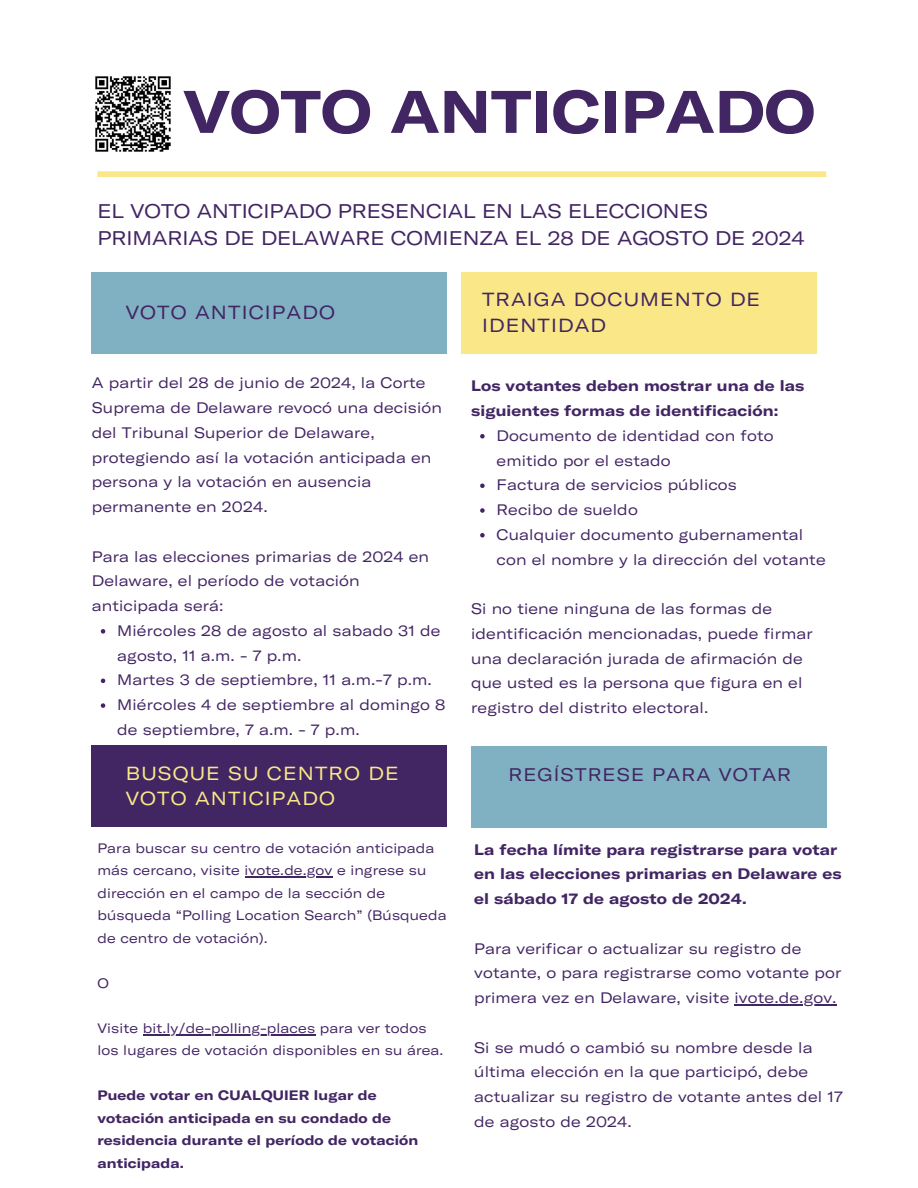
<style>
.page{position:relative;width:918px;height:1188px;background:#fff}
.page>*{position:absolute;margin:0;border:0;box-sizing:border-box;transform-origin:0 0}
.t1{font:700 expanded 59.1px "GT America";color:#422563}
.t2{font:expanded 19.5px/27px "GT America";color:#422563}
.t3{font:expanded 18.75px/25.8px "GT America";letter-spacing:.06em;color:#422563}
.t4{font:expanded 18.75px/25.8px "GT America";letter-spacing:.06em;color:#fae788}
.t5{font:expanded 18px "GT America";letter-spacing:.06em;color:#422563}
.t6{font:expanded 15px/24.8px "GT America";letter-spacing:.01em;color:#422563}
.t7{font:700 expanded 15px/24.8px "GT America";letter-spacing:.01em;color:#422563}
.t8{font:expanded 13.5px/22.5px "GT America";letter-spacing:.01em;color:#422563}
.t9{font:700 expanded 13.5px/22.5px "GT America";letter-spacing:.01em;color:#422563}
</style>
<div class="page">
<div style="left:92px;top:272px;width:355px;height:81px;background:#7fb1c3"></div>
<div style="left:97px;top:171px;width:729px;height:6px;background:#fae788"></div>
<div style="left:462px;top:272px;width:355px;height:81px;background:#fae788"></div>
<div style="left:92px;top:746px;width:355px;height:81px;background:#422563"></div>
<div style="left:471px;top:747px;width:355px;height:81px;background:#7fb1c3"></div>
<img style="left:95px;top:76px;width:76px;height:76px">
<svg style="left:101px;top:629px;width:4px;height:5px"></svg>
<svg style="left:101px;top:679px;width:4px;height:4px"></svg>
<svg style="left:101px;top:703px;width:4px;height:5px"></svg>
<hr style="left:245px;top:876px;width:88px;height:2px;background:#422563">
<hr style="left:143px;top:1034px;width:172px;height:1px;background:#422563">
<svg style="left:480px;top:434px;width:5px;height:5px"></svg>
<svg style="left:480px;top:484px;width:5px;height:4px"></svg>
<svg style="left:480px;top:508px;width:5px;height:5px"></svg>
<svg style="left:480px;top:533px;width:5px;height:5px"></svg>
<hr style="left:735px;top:1004px;width:102px;height:1px;background:#422563">
<h1 class="t1" style="left:183px;top:73px;width:633px">VOTO ANTICIPADO</h1>
<p class="t2" style="left:97px;top:196px;width:709px">EL VOTO ANTICIPADO PRESENCIAL EN LAS ELECCIONES<br>PRIMARIAS DE DELAWARE COMIENZA EL 28 DE AGOSTO DE 2024</p>
<h2 class="t3" style="left:126px;top:298px;width:211px">VOTO ANTICIPADO</h2>
<h2 class="t6" style="left:92px;top:370px;width:352px">A partir del 28 de junio de 2024, la Corte Suprema de Delaware revocó una decisión del Tribunal Superior de Delaware, protegiendo así la votación anticipada en persona y la votación en ausencia permanente en 2024.</h2>
<p class="t6" style="left:92px;top:543px;width:339px">Para las elecciones primarias de 2024 en<br>Delaware, el período de votación anticipada será:</p>
<p class="t6" style="left:117px;top:617px;width:325px">Miércoles 28 de agosto al sabado 31 de agosto, 11 a.m. - 7 p.m.</p>
<p class="t6" style="left:117px;top:667px;width:316px">Martes 3 de septiembre, 11 a.m.-7 p.m.</p>
<p class="t6" style="left:117px;top:692px;width:330px">Miércoles 4 de septiembre al domingo 8 de septiembre, 7 a.m. - 7 p.m.</p>
<p class="t4" style="left:126px;top:759px;width:274px">BUSQUE SU CENTRO DE<br>VOTO ANTICIPADO</p>
<h2 class="t8" style="left:97px;top:836px;width:338px">Para buscar su centro de votación anticipada más cercano, visite ivote.de.gov e ingrese su</h2>
<h4 class="t8" style="left:97px;top:881px;width:351px">dirección en el campo de la sección de búsqueda “Polling Location Search” (Búsqueda de centro de votación).</h4>
<h4 class="t8" style="left:97px;top:971px;width:13px">O</h4>
<p class="t8" style="left:97px;top:1016px;width:331px">Visite bit.ly/de-polling-places para ver todos</p>
<p class="t8" style="left:97px;top:1039px;width:348px">los lugares de votación disponibles en su área.</p>
<p class="t9" style="left:97px;top:1084px;width:281px">Puede votar en CUALQUIER lugar de</p>
<p class="t9" style="left:97px;top:1106px;width:322px">votación anticipada en su condado de residencia durante el período de votación anticipada.</p>
<p class="t3" style="left:482px;top:285px;width:280px">TRAIGA DOCUMENTO DE<br>IDENTIDAD</p>
<p class="t7" style="left:471px;top:373px;width:335px">Los votantes deben mostrar una de las siguientes formas de identificación:</p>
<h2 class="t6" style="left:497px;top:422px;width:279px">Documento de identidad con foto emitido por el estado</h2>
<p class="t6" style="left:497px;top:472px;width:242px">Factura de servicios públicos</p>
<h3 class="t6" style="left:497px;top:497px;width:143px">Recibo de sueldo</h3>
<p class="t6" style="left:497px;top:521px;width:331px">Cualquier documento gubernamental con el nombre y la dirección del votante</p>
<h4 class="t6" style="left:471px;top:596px;width:343px">Si no tiene ninguna de las formas de identificación mencionadas, puede firmar una declaración jurada de afirmación de que usted es la persona que figura en el registro del distrito electoral.</h4>
<h4 class="t5" style="left:509px;top:763px;width:284px">REGÍSTRESE PARA VOTAR</h4>
<p class="t7" style="left:474px;top:836px;width:369px">La fecha límite para registrarse para votar en las elecciones primarias en Delaware es el sábado 17 de agosto de 2024.</p>
<p class="t6" style="left:474px;top:935px;width:369px">Para verificar o actualizar su registro de votante, o para registrarse como votante por primera vez en Delaware, visite ivote.de.gov.</p>
<p class="t6" style="left:474px;top:1034px;width:370px">Si se mudó o cambió su nombre desde la última elección en la que participó, debe actualizar su registro de votante antes del 17 de agosto de 2024.</p>
</div>
